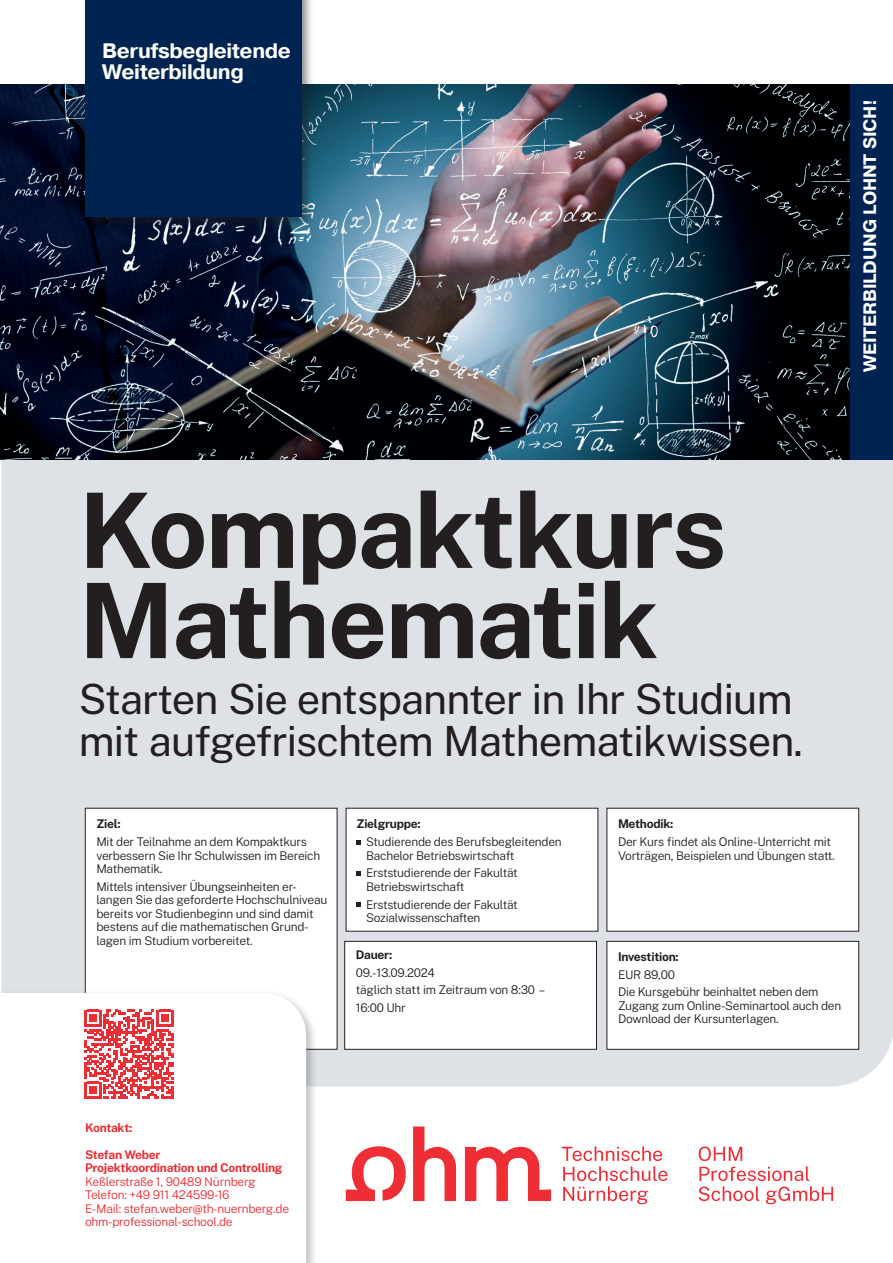
<style>
.page{position:relative;width:893px;height:1263px;background:#fff}
.page>*{position:absolute;margin:0;border:0;box-sizing:border-box;transform-origin:0 0}
.t1{font:700 104.1px/90.2px "Public Sans";letter-spacing:-.02em;color:#231f20}
.t2{font:41.55px/41.5px "Public Sans";letter-spacing:-.02em;color:#231f20}
.t3{font:700 21px/21px "Pragmatica";letter-spacing:-.02em;color:#fff}
.t4{font:700 18px "Pragmatica";letter-spacing:-.01em;color:#fff}
.t5{font:300 12px/13.5px "Public Sans";letter-spacing:-.02em;color:#231f20}
.t6{font:300 12px/13.5px "Public Sans";letter-spacing:-.02em;color:#ee2d34}
.t7{font:700 12px/13.5px "Public Sans";letter-spacing:-.02em;color:#ee2d34}
.t8{font:700 12px "Public Sans";letter-spacing:-.02em;color:#231f20}
</style>
<div class="page">
<div style="left:1px;top:460px;width:892px;height:626px;background:#dee2e6"></div>
<img style="left:0;top:84px;width:850px;height:376px">
<div style="left:850px;top:84px;width:43px;height:376px;background:#002451"></div>
<svg style="left:465px;top:1146px;width:86px;height:55px"></svg>
<svg style="left:346px;top:1126px;width:110px;height:75px"></svg>
<svg style="left:562px;top:1146px;width:105px;height:58px"></svg>
<svg style="left:699px;top:1146px;width:134px;height:58px"></svg>
<div style="left:81px;top:0;width:233px;height:230px;background:#231f20;opacity:.5"></div>
<div style="left:85px;top:0;width:217px;height:217px;background:#002451"></div>
<div style="left:346px;top:808px;width:252px;height:123px;background:#fff"></div>
<div style="left:345px;top:941px;width:251px;height:108px;background:#fff"></div>
<div style="left:344px;top:941px;width:253px;height:108px;border:1px solid #231f20"></div>
<div style="left:85px;top:808px;width:252px;height:241px;background:#fff"></div>
<div style="left:607px;top:941px;width:252px;height:108px;background:#fff"></div>
<div style="left:607px;top:941px;width:252px;height:108px;border:1px solid #231f20"></div>
<div style="left:607px;top:808px;width:252px;height:123px;background:#fff"></div>
<svg style="left:357px;top:840px;width:4px;height:4px"></svg>
<svg style="left:357px;top:871px;width:4px;height:5px"></svg>
<svg style="left:357px;top:903px;width:4px;height:4px"></svg>
<div style="left:0;top:989px;width:319px;height:274px;background:#231f20;opacity:.3"></div>
<svg style="left:0;top:993px;width:306px;height:270px"></svg>
<div style="left:75px;top:1000px;width:108px;height:108px;background:#fff"></div>
<svg style="left:84px;top:1010px;width:89px;height:88px"></svg>
<h3 class="t3" style="left:102px;top:40px;width:190px">Berufsbegleitende<br>Weiterbildung</h3>
<h3 class="t4" style="left:858px;top:372px;width:274px;rotate:-90deg">WEITERBILDUNG LOHNT SICH!</h3>
<h1 class="t1" style="left:79px;top:482px;width:649px">Kompaktkurs<br>Mathematik</h1>
<h2 class="t2" style="left:79px;top:677px;width:726px">Starten Sie entspannter in Ihr Studium mit aufgefrischtem Mathematikwissen.</h2>
<p class="t8" style="left:96px;top:816px;width:26px">Ziel:</p>
<p class="t5" style="left:96px;top:835px;width:225px">Mit der Teilnahme an dem Kompaktkurs verbessern Sie Ihr Schulwissen im Bereich<br>Mathematik.</p>
<p class="t5" style="left:96px;top:879px;width:232px">Mittels intensiver Übungseinheiten er&shy;langen Sie das geforderte Hochschulniveau bereits vor Studienbeginn und sind damit bestens auf die mathematischen Grund&shy;lagen im Studium vorbereitet.</p>
<p class="t8" style="left:357px;top:816px;width:66px">Zielgruppe:</p>
<p class="t5" style="left:366px;top:835px;width:197px">Studierende des Berufsbegleitenden<br>Bachelor Betriebswirtschaft</p>
<p class="t5" style="left:366px;top:866px;width:153px">Erststudierende der Fakultät<br>Betriebswirtschaft</p>
<p class="t5" style="left:366px;top:897px;width:153px">Erststudierende der Fakultät<br>Sozialwissenschaften</p>
<p class="t8" style="left:356px;top:946px;width:38px">Dauer:</p>
<p class="t5" style="left:356px;top:963px;width:191px;line-height:17.7px">09.-13.09.2024<br>täglich statt im Zeitraum von 8:30 –<br>16:00 Uhr</p>
<p class="t7" style="left:85px;top:1120px;width:49px">Kontakt:</p>
<p class="t7" style="left:85px;top:1147px;width:199px">Stefan Weber<br>Projektkoordination und Controlling</p>
<p class="t6" style="left:85px;top:1174px;width:206px">Keßlerstraße 1, 90489 Nürnberg<br>Telefon: +49 911 424599-16<br>E-Mail: stefan.weber@th-nuernberg.de ohm-professional-school.de</p>
<p class="t8" style="left:618px;top:816px;width:57px">Methodik:</p>
<p class="t5" style="left:618px;top:835px;width:218px">Der Kurs findet als Online-Unterricht mit<br>Vorträgen, Beispielen und Übungen statt.</p>
<p class="t8" style="left:618px;top:949px;width:62px">Investition:</p>
<p class="t5" style="left:618px;top:965px;width:202px;line-height:17.7px">EUR 89,00<br>Die Kursgebühr beinhaltet neben dem</p>
<p class="t5" style="left:618px;top:998px;width:225px">Zugang zum Online-Seminartool auch den<br>Download der Kursunterlagen.</p>
</div>
